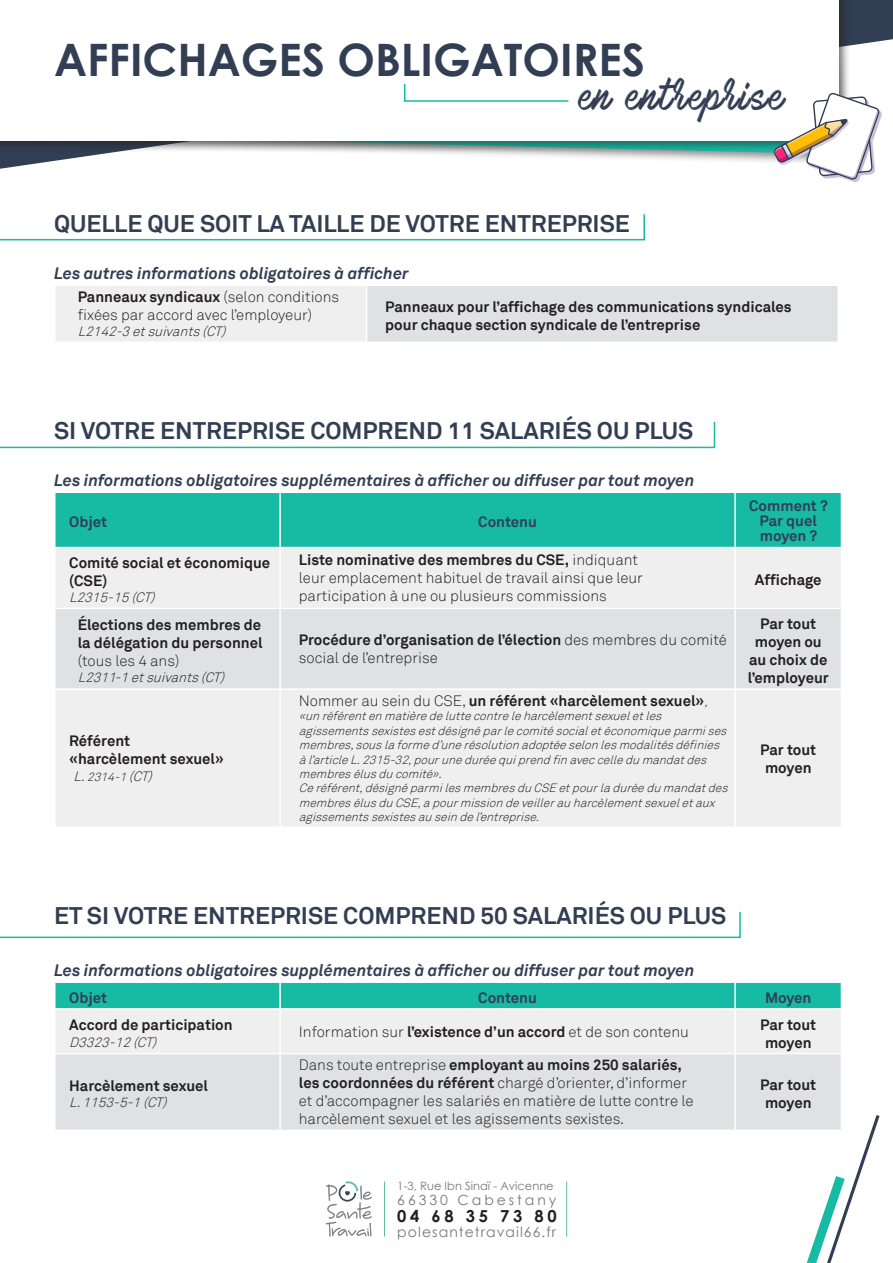
<style>
.page{position:relative;width:893px;height:1263px;background:#fff}
.page>*{position:absolute;margin:0;border:0;box-sizing:border-box;transform-origin:0 0}
.t1{font:700 44.7px "Century Gothic";color:#323e53}
.t2{font:36.3px "Mark My Words";letter-spacing:.05em;color:#323e53}
.t3{font:700 24px "Akkurat";color:#323e53}
.t4{font:italic 700 16.5px "Akkurat";color:#323e53}
.t5{font:700 16.5px "Century Gothic";letter-spacing:.225em;color:#231f20}
.t6{font:700 15px/18px "Akkurat";color:#231f20}
.t7{font:300 15px/18px "Akkurat";color:#231f20}
.t8{font:700 15px/15px "Akkurat";color:#323e53;text-align:center}
.t9{font:13.95px "Century Gothic";letter-spacing:.075em;color:#76787b}
.t10{font:13.95px "Century Gothic";letter-spacing:.21em;color:#76787b}
.t11{font:italic 300 13.5px "Akkurat";color:#231f20}
.t12{font:italic 300 12px/14.4px "Akkurat";color:#231f20}
.t13{font:11.4px "Century Gothic";color:#76787b}
.s1{font-weight:300}
.s2{font-size:12px}
.s3{font-weight:700}
.s4{font-weight:300;font-style:italic;font-size:12px}
</style>
<div class="page">
<svg style="left:0;top:0;width:893px;height:169px"></svg>
<div style="left:0;top:0;width:852px;height:167px;background:#231f20;opacity:.51"></div>
<div style="left:0;top:0;width:851px;height:153px;background:#231f20;opacity:.51"></div>
<div style="left:0;top:0;width:839px;height:140px;background:#fff"></div>
<svg style="left:773px;top:93px;width:109px;height:89px"></svg>
<svg style="left:404px;top:84px;width:165px;height:18px"></svg>
<svg style="left:807px;top:1115px;width:72px;height:148px"></svg>
<div style="left:56px;top:493px;width:785px;height:54px;background:#17baa3"></div>
<div style="left:56px;top:548px;width:785px;height:278px;background:#efeff0"></div>
<div style="left:56px;top:609px;width:785px;height:79px;background:#e0e1e3"></div>
<hr style="left:279px;top:493px;width:2px;height:54px;background:#fff">
<hr style="left:734px;top:493px;width:2px;height:54px;background:#fff">
<hr style="left:279px;top:548px;width:2px;height:60px;background:#fff">
<hr style="left:734px;top:548px;width:2px;height:60px;background:#fff">
<hr style="left:54px;top:608px;width:226px;height:1px;background:#fff">
<hr style="left:280px;top:608px;width:455px;height:1px;background:#fff">
<hr style="left:279px;top:609px;width:2px;height:79px;background:#fff">
<hr style="left:735px;top:608px;width:107px;height:1px;background:#fff">
<hr style="left:734px;top:609px;width:2px;height:79px;background:#fff">
<hr style="left:54px;top:688px;width:226px;height:2px;background:#fff">
<hr style="left:280px;top:688px;width:455px;height:2px;background:#fff">
<hr style="left:279px;top:690px;width:2px;height:136px;background:#fff">
<hr style="left:735px;top:688px;width:107px;height:2px;background:#fff">
<hr style="left:734px;top:690px;width:2px;height:136px;background:#fff">
<svg style="left:0;top:421px;width:716px;height:28px"></svg>
<div style="left:55px;top:285px;width:312px;height:57px;background:#efeff0"></div>
<div style="left:367px;top:285px;width:471px;height:57px;background:#e0e1e3"></div>
<hr style="left:54px;top:284px;width:313px;height:2px;background:#fff">
<hr style="left:54px;top:286px;width:2px;height:56px;background:#fff">
<hr style="left:367px;top:284px;width:472px;height:2px;background:#fff">
<hr style="left:366px;top:286px;width:1px;height:56px;background:#fff">
<hr style="left:837px;top:286px;width:2px;height:56px;background:#fff">
<svg style="left:0;top:214px;width:645px;height:27px"></svg>
<div style="left:56px;top:1054px;width:785px;height:76px;background:#e0e1e3"></div>
<svg style="left:55px;top:982px;width:786px;height:71px"></svg>
<hr style="left:54px;top:1008px;width:226px;height:1px;background:#fff">
<hr style="left:54px;top:1009px;width:2px;height:44px;background:#fff">
<hr style="left:280px;top:1008px;width:455px;height:1px;background:#fff">
<hr style="left:279px;top:1009px;width:2px;height:44px;background:#fff">
<hr style="left:735px;top:1008px;width:107px;height:1px;background:#fff">
<hr style="left:734px;top:1009px;width:2px;height:44px;background:#fff">
<hr style="left:279px;top:1054px;width:2px;height:76px;background:#fff">
<hr style="left:734px;top:1054px;width:2px;height:76px;background:#fff">
<hr style="left:841px;top:1054px;width:1px;height:76px;background:#fff">
<hr style="left:735px;top:1130px;width:107px;height:1px;background:#fff">
<svg style="left:0;top:911px;width:741px;height:28px"></svg>
<svg style="left:326px;top:1181px;width:46px;height:55px"></svg>
<hr style="left:384px;top:1181px;width:1px;height:55px;background:#5fc2a3">
<hr style="left:566px;top:1181px;width:1px;height:55px;background:#5fc2a3">
<p class="t1" style="left:54px;top:26px;width:593px">AFFICHAGES OBLIGATOIRES</p>
<p class="t2" style="left:579px;top:76px;width:206px">en entreprise</p>
<p class="t3" style="left:54px;top:209px;width:577px">QUELLE QUE SOIT LA TAILLE DE VOTRE ENTREPRISE</p>
<p class="t4" style="left:54px;top:262px;width:356px">Les autres informations obligatoires à afficher</p>
<p class="t6" style="left:78px;top:288px;width:263px">Panneaux syndicaux <span class="s1">(selon conditions</span></p>
<p class="t7" style="left:78px;top:306px;width:236px">fixées par accord avec l’employeur)</p>
<p class="t11" style="left:78px;top:324px;width:153px">L2142-3etsuivants(CT)</p>
<p class="t6" style="left:385px;top:298px;width:408px">Panneaux pour l’affichage des communications syndicales</p>
<p class="t6" style="left:385px;top:316px;width:317px">pour chaque section syndicale de l’entreprise</p>
<p class="t3" style="left:54px;top:415px;width:641px">SI VOTRE ENTREPRISE COMPREND 11 SALARIÉS OU PLUS</p>
<p class="t4" style="left:54px;top:470px;width:642px">Les informations obligatoires supplémentaires à afficher ou diffuser par tout moyen</p>
<p class="t8" style="left:69px;top:515px;width:39px">Objet</p>
<p class="t8" style="left:478px;top:515px;width:60px">Contenu</p>
<p class="t8" style="left:749px;top:498px;width:80px">Comment ?<br>Par quel moyen ?</p>
<p class="t6" style="left:69px;top:554px;width:203px">Comité social et économique (CSE)</p>
<p class="t11" style="left:69px;top:590px;width:91px">L2315-15(CT)</p>
<p class="t6" style="left:78px;top:616px;width:185px">Élections des membres de</p>
<p class="t6" style="left:78px;top:634px;width:186px">la délégation du personnel <span class="s1">(tous les 4 ans)</span></p>
<p class="t11" style="left:78px;top:669px;width:152px">L2311-1etsuivants(CT)</p>
<p class="t6" style="left:69px;top:732px;width:62px">Référent</p>
<p class="t6" style="left:69px;top:750px;width:156px">«harcèlement sexuel»</p>
<p class="t11" style="left:74px;top:768px;width:84px">L.<span class="s2">2314-1</span>(CT)</p>
<p class="t6" style="left:299px;top:551px;width:341px">Liste nominative des membres du CSE, <span class="s1">indiquant</span></p>
<p class="t7" style="left:299px;top:569px;width:346px">leur emplacement habituel de travail ainsi que leur participation à une ou plusieurs commissions</p>
<p class="t6" style="left:755px;top:571px;width:68px">Affichage</p>
<p class="t7" style="left:299px;top:631px;width:430px"><span class="s3">Procédure d’organisation de l’élection</span> des membres du comité social de l’entreprise</p>
<p class="t6" style="left:299px;top:692px;width:414px"><span class="s1">Nommer au sein du CSE,</span> un référent «harcèlement sexuel»<span class="s4">,</span></p>
<p class="t12" style="left:299px;top:709px;width:433px">«unréférentenmatièredeluttecontreleharcèlementsexueletles agissementssexistesestdésignéparlecomitésocialetéconomiqueparmises membres,souslaformed’unerésolutionadoptéeselonlesmodalitésdéfinies àl’articleL.2315-32,pouruneduréequiprendfinaveccelledumandatdes membresélusducomité».</p>
<p class="t12" style="left:299px;top:781px;width:434px">Ceréférent,désignéparmilesmembresduCSE etpourladuréedumandatdes membresélusduCSE,apourmissiondeveillerauharcèlementsexueletaux agissementssexistesauseindel’entreprise.</p>
<p class="t6" style="left:760px;top:615px;width:57px">Par tout</p>
<p class="t6" style="left:748px;top:633px;width:83px;text-align:center">moyen ou au choix de l’employeur</p>
<p class="t6" style="left:760px;top:740px;width:57px">Par tout</p>
<p class="t6" style="left:765px;top:758px;width:48px">moyen</p>
<p class="t3" style="left:54px;top:900px;width:674px">ET SI VOTRE ENTREPRISE COMPREND 50 SALARIÉS OU PLUS</p>
<p class="t4" style="left:54px;top:960px;width:642px">Les informations obligatoires supplémentaires à afficher ou diffuser par tout moyen</p>
<p class="t8" style="left:69px;top:990px;width:39px">Objet</p>
<p class="t8" style="left:478px;top:990px;width:60px">Contenu</p>
<p class="t8" style="left:765px;top:990px;width:48px">Moyen</p>
<p class="t6" style="left:69px;top:1016px;width:165px">Accord de participation</p>
<p class="t11" style="left:69px;top:1034px;width:93px">D3323-12(CT)</p>
<p class="t6" style="left:760px;top:1015px;width:57px">Par tout</p>
<p class="t6" style="left:765px;top:1033px;width:48px">moyen</p>
<p class="t7" style="left:299px;top:1023px;width:391px">Information sur <span class="s3">l’existence d’un accord</span> et de son contenu</p>
<p class="t6" style="left:69px;top:1077px;width:140px">Harcèlement sexuel</p>
<p class="t11" style="left:69px;top:1095px;width:103px">L.1153-5-1(CT)</p>
<p class="t7" style="left:299px;top:1056px;width:396px">Dans toute entreprise <span class="s3">employant au moins 250 salariés, les coordonnées du référent</span> chargé d’orienter, d’informer et d’accompagner les salariés en matière de lutte contre le harcèlement sexuel et les agissements sexistes.</p>
<p class="t13" style="left:397px;top:1178px;width:158px">1-3, Rue Ibn Sinaï - Avicenne</p>
<p class="t10" style="left:397px;top:1190px;width:161px">66330 Cabestany</p>
<p class="t5" style="left:397px;top:1203px;width:161px">04 68 35 73 80</p>
<p class="t9" style="left:397px;top:1222px;width:160px">polesantetravail66.fr</p>
<p class="t6" style="left:760px;top:1076px;width:57px">Par tout</p>
<p class="t6" style="left:765px;top:1094px;width:48px">moyen</p>
</div>
